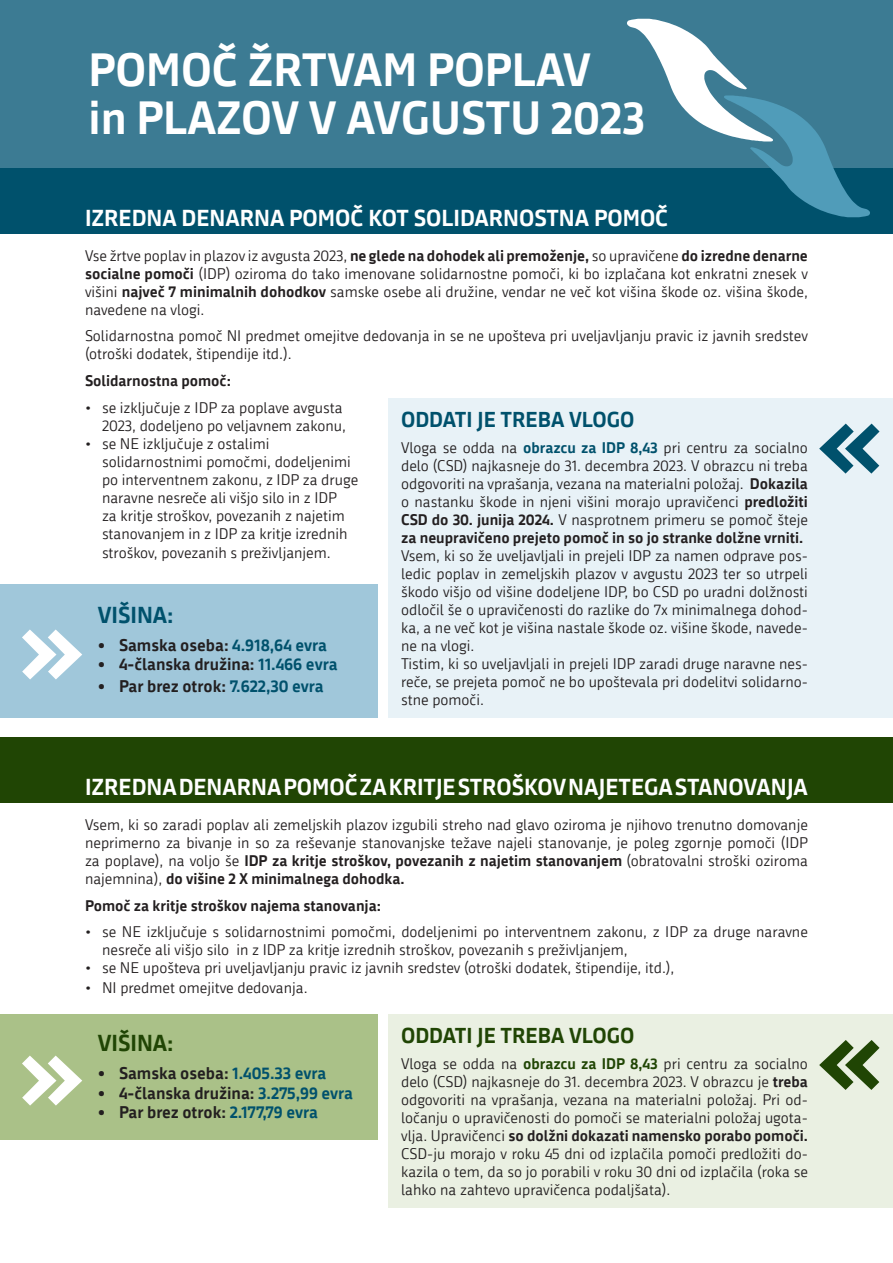
<style>
.page{position:relative;width:893px;height:1263px;background:#fff}
.page>*{position:absolute;margin:0;border:0;box-sizing:border-box;transform-origin:0 0}
.t1{font:800 109.95px "Foral Pro";color:#fff}
.t2{font:700 45.3px/48.2px "Republika";color:#fff}
.t3{font:700 22.5px "Republika";color:#fff}
.t4{font:700 22.5px "Republika";color:#00516c}
.t5{font:700 22.5px "Republika";color:#204504}
.t6{font:700 21px "Republika";color:#00516c}
.t7{font:700 21px "Republika";color:#204504}
.t8{font:700 16.5px "Republika";color:#231f20}
.t9{font:15px/18px "Republika";color:#231f20;text-align:justify}
.t10{font:700 15px "Republika";color:#231f20}
.s1{font-weight:700}
.s2{color:#00516c}
.s3{font-weight:700;color:#00516c}
.s4{font-weight:700;color:#204504}
</style>
<div class="page">
<div style="left:0;top:584px;width:377px;height:134px;background:#a0c7da"></div>
<div style="left:0;top:1014px;width:377px;height:126px;background:#aac188"></div>
<div style="left:0;top:168px;width:893px;height:66px;background:#00516c"></div>
<div style="left:0;top:736px;width:893px;height:66px;background:#204504"></div>
<div style="left:0;top:0;width:893px;height:168px;background:#3c7b93"></div>
<svg style="left:627px;top:18px;width:120px;height:115px"></svg>
<svg style="left:720px;top:93px;width:150px;height:125px"></svg>
<div style="left:388px;top:398px;width:505px;height:320px;background:#e8f2f7"></div>
<div style="left:388px;top:1014px;width:505px;height:194px;background:#eaf0e2"></div>
<h2 class="t2" style="left:88px;top:43px;width:558px">POMOČ ŽRTVAM POPLAV<br>in PLAZOV V AVGUSTU 2023</h2>
<h3 class="t3" style="left:85px;top:201px;width:585px">IZREDNA DENARNA POMOČ KOT SOLIDARNOSTNA POMOČ</h3>
<p class="t9" style="left:85px;top:246px;width:724px">Vse žrtve poplav in plazov iz avgusta 2023, <span class="s1">ne glede na dohodek ali premoženje,</span> so upravičene <span class="s1">do izredne denarne socialne pomoči</span> (IDP) oziroma do tako imenovane solidarnostne pomoči, ki bo izplačana kot enkratni znesek v višini <span class="s1">največ 7 minimalnih dohodkov</span> samske osebe ali družine, vendar ne več kot višina škode oz. višina škode, navedene na vlogi.</p>
<p class="t9" style="left:85px;top:326px;width:724px">Solidarnostna pomoč NI predmet omejitve dedovanja in se ne upošteva pri uveljavljanju pravic iz javnih sredstev (otroški dodatek, štipendije itd.).</p>
<p class="t10" style="left:85px;top:369px;width:147px">Solidarnostna pomoč:</p>
<p class="t9" style="left:85px;top:397px;width:262px;text-align:right">• se izključuje z IDP za poplave avgusta<br>2023, dodeljeno po veljavnem zakonu,</p>
<p class="t9" style="left:102px;top:433px;width:258px;text-align:left;text-indent:-17px">• se NE izključuje z ostalimi solidarnostnimi pomočmi, dodeljenimi po interventnem zakonu, z IDP za druge naravne nesreče ali višjo silo in z IDP<br>za kritje stroškov, povezanih z najetim stanovanjem in z IDP za kritje izrednih</p>
<p class="t9" style="left:102px;top:543px;width:230px">stroškov, povezanih s preživljanjem.</p>
<h3 class="t4" style="left:98px;top:598px;width:77px">VIŠINA:</h3>
<p class="t8" style="left:98px;top:632px;width:231px">• Samska oseba: <span class="s2">4.918,64 evra</span></p>
<p class="t8" style="left:98px;top:652px;width:241px">• 4-članska družina: <span class="s2">11.466 evra</span></p>
<p class="t8" style="left:98px;top:673px;width:227px">• Par brez otrok: <span class="s2">7.622,30 evra</span></p>
<h3 class="t6" style="left:401px;top:403px;width:235px">ODDATI JE TREBA VLOGO</h3>
<p class="t9" style="left:401px;top:438px;width:408px">Vloga se odda na <span class="s3">obrazcu za IDP 8,43</span> pri centru za socialno delo (CSD) najkasneje do 31. decembra 2023. V obrazcu ni treba odgovoriti na vprašanja, vezana na materialni položaj. <span class="s1">Dokazila </span>o nastanku škode in njeni višini morajo upravičenci <span class="s1">predložiti CSD do 30. junija 2024.</span> V nasprotnem primeru se pomoč šteje <span class="s1">za neupravičeno prejeto pomoč in so jo stranke dolžne vrniti.</span></p>
<p class="t9" style="left:401px;top:546px;width:408px;text-align:left">Vsem, ki so že uveljavljali in prejeli IDP za namen odprave pos&shy;ledic poplav in zemeljskih plazov v avgustu 2023 ter so utrpeli škodo višjo od višine dodeljene IDP, bo CSD po uradni dolžnosti odločil še o upravičenosti do razlike do 7x minimalnega dohod&shy;ka, a ne več kot je višina nastale škode oz. višine škode, navede&shy;ne na vlogi.<br>Tistim, ki so uveljavljali in prejeli IDP zaradi druge naravne nes&shy;reče, se prejeta pomoč ne bo upoštevala pri dodelitvi solidarno&shy;stne pomoči.</p>
<h1 class="t1" style="left:19px;top:587px;width:67px">»</h1>
<h3 class="t3" style="left:85px;top:770px;width:724px">IZREDNA DENARNA POMOČ ZA KRITJE STROŠKOV NAJETEGA STANOVANJA</h3>
<p class="t9" style="left:85px;top:815px;width:724px">Vsem, ki so zaradi poplav ali zemeljskih plazov izgubili streho nad glavo oziroma je njihovo trenutno domovanje neprimerno za bivanje in so za reševanje stanovanjske težave najeli stanovanje, je poleg zgornje pomoči (IDP za poplave), na voljo še <span class="s1">IDP za kritje stroškov, povezanih z najetim stanovanjem</span> (obratovalni stroški oziroma najemnina), <span class="s1">do višine 2 X minimalnega dohodka.</span></p>
<p class="t10" style="left:85px;top:894px;width:297px">Pomoč za kritje stroškov najema stanovanja:</p>
<p class="t9" style="left:102px;top:922px;width:707px;text-indent:-17px">• se NE izključuje s solidarnostnimi pomočmi, dodeljenimi po interventnem zakonu, z IDP za druge naravne nesreče ali višjo silo in z IDP za kritje izrednih stroškov, povezanih s preživljanjem,</p>
<p class="t9" style="left:85px;top:958px;width:591px">• se NE upošteva pri uveljavljanju pravic iz javnih sredstev (otroški dodatek, štipendije, itd.),</p>
<p class="t9" style="left:85px;top:978px;width:224px">• NI predmet omejitve dedovanja.</p>
<h3 class="t5" style="left:98px;top:1026px;width:77px">VIŠINA:</h3>
<p class="t8" style="left:98px;top:1061px;width:230px">• Samska oseba: <span class="s2">1.405.33 evra</span></p>
<p class="t8" style="left:98px;top:1080px;width:257px">• 4-članska družina: <span class="s2">3.275,99 evra</span></p>
<p class="t8" style="left:98px;top:1100px;width:222px">• Par brez otrok: <span class="s2">2.177,79 evra</span></p>
<h3 class="t7" style="left:401px;top:1020px;width:235px">ODDATI JE TREBA VLOGO</h3>
<p class="t9" style="left:401px;top:1054px;width:408px">Vloga se odda na <span class="s4">obrazcu za IDP 8,43</span> pri centru za socialno delo (CSD) najkasneje do 31. decembra 2023. V obrazcu je <span class="s1">treba </span>odgovoriti na vprašanja, vezana na materialni položaj. Pri od&shy;ločanju o upravičenosti do pomoči se materialni položaj ugota&shy;vlja. Upravičenci <span class="s1">so dolžni dokazati namensko porabo pomoči.<br></span>CSD-ju morajo v roku 45 dni od izplačila pomoči predložiti do&shy;kazila o tem, da so jo porabili v roku 30 dni od izplačila (roka se lahko na zahtevo upravičenca podaljšata).</p>
<h1 class="t1" style="left:19px;top:1013px;width:67px">»</h1>
</div>
